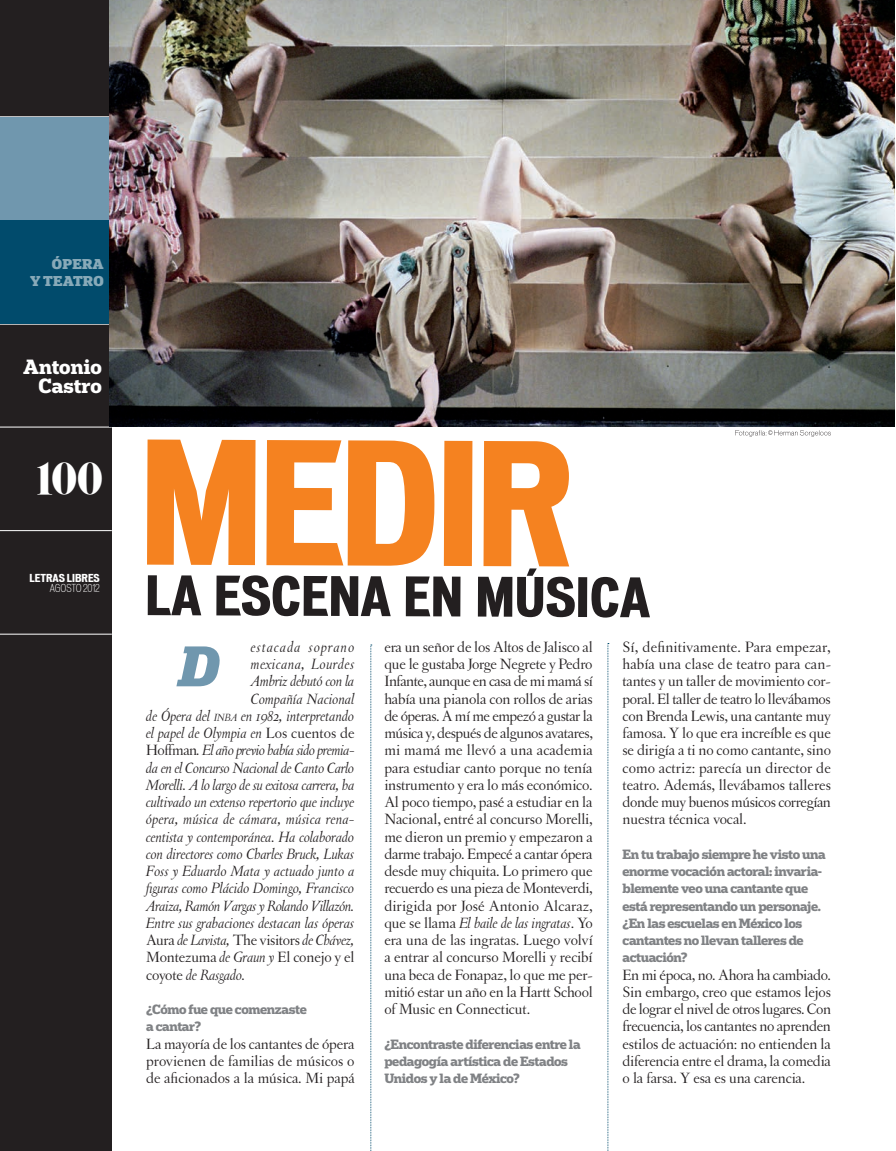
<style>
.page{position:relative;width:896px;height:1151px;background:#fff}
.page>*{position:absolute;margin:0;border:0;box-sizing:border-box;transform-origin:0 0}
.t1{font:700 expanded 162.45px "Vonnes";letter-spacing:-.035em;color:#f58220}
.t2{font:italic 900 54px "Popular";color:#7097ae}
.t3{font:700 expanded 51.75px "Vonnes";letter-spacing:-.005em;color:#231f20}
.t4{font:39px "Eloquent JF";color:#fff}
.t5{font:700 19.5px/19.5px "Popular";color:#fff;text-align:right}
.t6{font:15.75px/17.2px "Letras Oldstyle";letter-spacing:-.01em;color:#231f20;text-align:justify}
.t7{font:italic 15.75px "Letras Oldstyle";letter-spacing:-.01em;color:#231f20}
.t8{font:italic 15.75px "Letras Oldstyle";letter-spacing:-.03em;color:#231f20}
.t9{font:italic 15.75px "Letras Oldstyle";letter-spacing:.01em;color:#231f20}
.t10{font:italic 15.75px "Letras Oldstyle";letter-spacing:.03em;color:#231f20}
.t11{font:italic 15.75px "Letras Oldstyle";letter-spacing:.06em;color:#231f20}
.t12{font:900 13.5px/16.2px "Popular";letter-spacing:.02em;color:#88aab9;text-align:right}
.t13{font:700 12.75px/17.2px "Popular";letter-spacing:-.03em;color:#808285}
.t14{font:700 expanded 10.5px "Vonnes";color:#fff}
.t15{font:300 condensed 10.5px "Vonnes";color:#fff}
.s1{font-size:10.95px}
.s2{font-style:normal}
.s3{font-style:italic}
</style>
<div class="page">
<div style="left:0;top:0;width:112px;height:1151px;background:#231f20"></div>
<hr style="left:0;top:427px;width:112px;height:1px;background:#fff">
<hr style="left:0;top:324px;width:112px;height:1px;background:#fff">
<hr style="left:0;top:530px;width:112px;height:1px;background:#fff">
<hr style="left:0;top:634px;width:112px;height:1px;background:#fff">
<hr style="left:0;top:116px;width:112px;height:1px;background:#fff">
<div style="left:0;top:117px;width:112px;height:103px;background:#7097ae"></div>
<div style="left:0;top:220px;width:112px;height:104px;background:#014b6c"></div>
<svg style="left:607px;top:643px;width:2px;height:508px"></svg>
<svg style="left:370px;top:644px;width:2px;height:507px"></svg>
<img style="left:109px;top:0;width:785px;height:426px">
<svg style="left:735px;top:430px;width:95px;height:6px"></svg>
<p class="t12" style="left:30px;top:256px;width:75px">ÓPERA<br>Y TEATRO</p>
<p class="t5" style="left:23px;top:356px;width:80px">Antonio<br>Castro</p>
<h3 class="t4" style="left:36px;top:452px;width:69px">100</h3>
<p class="t14" style="left:29px;top:571px;width:72px">LETRAS LIBRES</p>
<p class="t15" style="left:50px;top:582px;width:52px">AGOSTO 2012</p>
<h1 class="t1" style="left:139px;top:405px;width:436px">MEDIR</h1>
<h3 class="t3" style="left:145px;top:565px;width:506px">LA ESCENA EN MÚSICA</h3>
<p class="t11" style="left:251px;top:638px;width:105px">estacada soprano</p>
<p class="t10" style="left:251px;top:655px;width:105px">mexicana, Lourdes</p>
<p class="t7" style="left:251px;top:672px;width:105px">Ambriz debutó con la</p>
<p class="t7" style="left:251px;top:690px;width:105px">Compañía Nacional</p>
<p class="t7" style="left:146px;top:707px;width:210px">de Ópera del <span class="s1">INBA</span> en 1982, interpretando</p>
<p class="t7" style="left:146px;top:724px;width:210px">el papel de Olympia en <span class="s2">Los cuentos de</span></p>
<p class="t8" style="left:146px;top:741px;width:210px"><span class="s2">Hoffman</span>. El año previo había sido premia-</p>
<p class="t7" style="left:146px;top:759px;width:210px">da en el Concurso Nacional de Canto Carlo</p>
<p class="t7" style="left:146px;top:776px;width:210px">Morelli. A lo largo de su exitosa carrera, ha</p>
<p class="t7" style="left:146px;top:793px;width:210px">cultivado un extenso repertorio que incluye</p>
<p class="t9" style="left:146px;top:810px;width:210px">ópera, música de cámara, música rena-</p>
<p class="t7" style="left:146px;top:828px;width:210px">centista y contemporánea. Ha colaborado</p>
<p class="t7" style="left:146px;top:845px;width:209px">con directores como Charles Bruck, Lukas</p>
<p class="t7" style="left:146px;top:862px;width:210px">Foss y Eduardo Mata y actuado junto a</p>
<p class="t7" style="left:146px;top:879px;width:210px">figuras como Plácido Domingo, Francisco</p>
<p class="t7" style="left:146px;top:897px;width:210px">Araiza, Ramón Vargas y Rolando Villazón.</p>
<p class="t7" style="left:146px;top:914px;width:210px">Entre sus grabaciones destacan las óperas</p>
<p class="t7" style="left:146px;top:931px;width:211px"><span class="s2">Aura</span> de Lavista, <span class="s2">The visitors</span> de Chávez,</p>
<p class="t6" style="left:146px;top:948px;width:210px">Montezuma <span class="s3">de Graun y</span> El conejo y el</p>
<p class="t7" style="left:146px;top:966px;width:101px"><span class="s2">coyote</span> de Rasgado.</p>
<p class="t13" style="left:146px;top:1000px;width:162px">¿Cómo fue que comenzaste a cantar?</p>
<p class="t6" style="left:146px;top:1035px;width:210px">La mayoría de los cantantes de ópera provienen de familias de músicos o de aficionados a la música. Mi papá</p>
<p class="t6" style="left:384px;top:638px;width:210px">era un señor de los Altos de Jalisco al que le gustaba Jorge Negrete y Pedro Infante, aunque en casa de mi mamá sí había una pianola con rollos de arias de óperas. A mí me empezó a gustar la música y, después de algunos avatares, mi mamá me llevó a una academia para estudiar canto porque no tenía instrumento y era lo más económico.<br>Al poco tiempo, pasé a estudiar en la Nacional, entré al concurso Morelli, me dieron un premio y empezaron a darme trabajo. Empecé a cantar ópera desde muy chiquita. Lo primero que recuerdo es una pieza de Monteverdi, dirigida por José Antonio Alcaraz, que se llama <span class="s3">El baile de las ingratas</span>. Yo era una de las ingratas. Luego volví a entrar al concurso Morelli y recibí una beca de Fonapaz, lo que me per&shy;mitió estar un año en la Hartt School of Music en Connecticut.</p>
<p class="t13" style="left:384px;top:1035px;width:198px">¿Encontraste diferencias entre la pedagogía artística de Estados<br>Unidos y la de México?</p>
<p class="t6" style="left:622px;top:638px;width:210px">Sí, definitivamente. Para empezar, había una clase de teatro para can&shy;tantes y un taller de movimiento cor&shy;poral. El taller de teatro lo llevábamos con Brenda Lewis, una cantante muy famosa. Y lo que era increíble es que se dirigía a ti no como cantante, sino como actriz: parecía un director de teatro. Además, llevábamos talleres donde muy buenos músicos corregían nuestra técnica vocal.</p>
<p class="t13" style="left:622px;top:845px;width:205px">En tu trabajo siempre he visto una enorme vocación actoral: invaria&shy;blemente veo una cantante que está representando un personaje. ¿En las escuelas en México los cantantes no llevan talleres de actuación?</p>
<p class="t6" style="left:622px;top:966px;width:210px">En mi época, no. Ahora ha cambiado.<br>Sin embargo, creo que estamos lejos de lograr el nivel de otros lugares. Con frecuencia, los cantantes no aprenden estilos de actuación: no entienden la diferencia entre el drama, la comedia o la farsa. Y esa es una carencia.</p>
<h2 class="t2" style="left:179px;top:630px;width:42px">D</h2>
</div>
